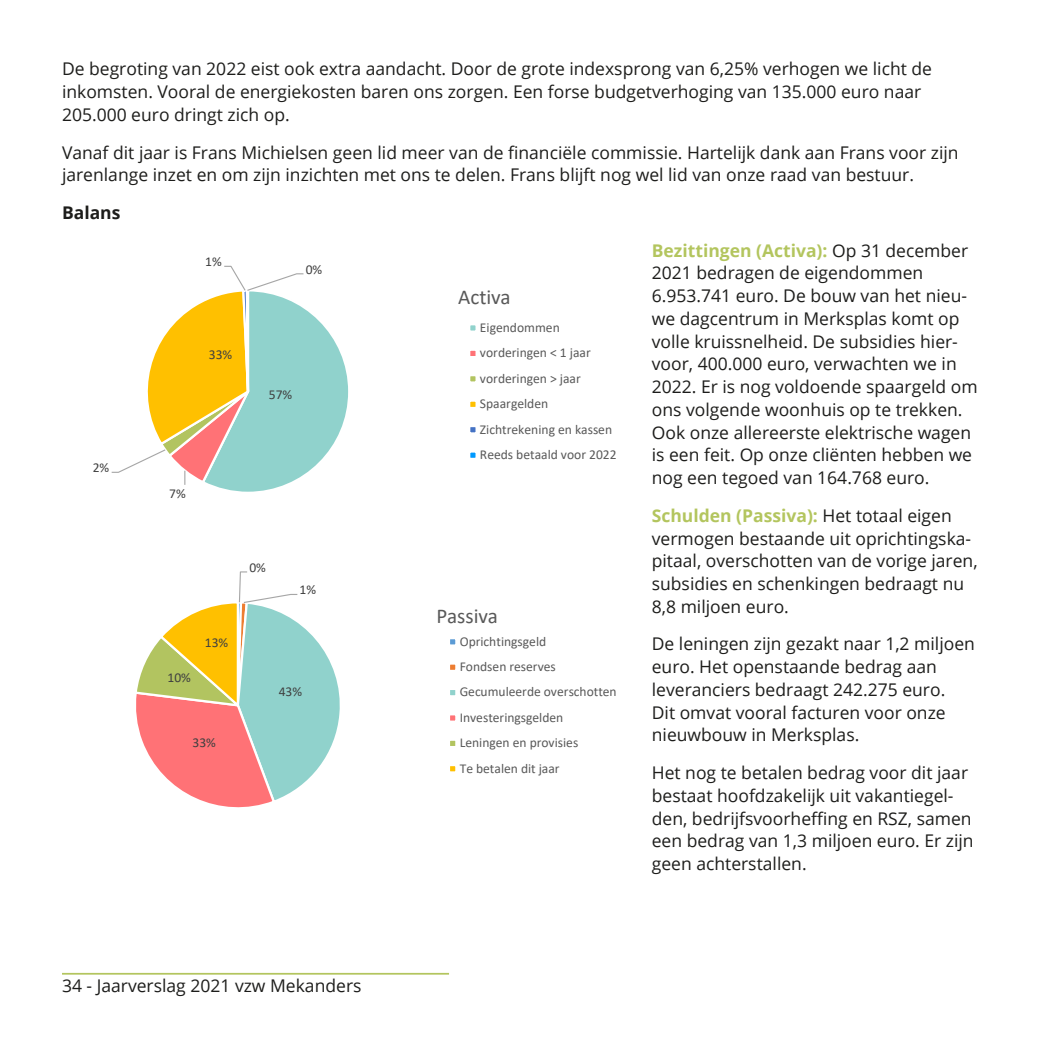
<style>
.page{position:relative;width:1042px;height:1042px;background:#fff}
.page>*{position:absolute;margin:0;border:0;box-sizing:border-box;transform-origin:0 0}
.t1{font:21.18px "Calibri";color:#595959}
.t2{font:17.5px/22.8px "Open Sans";color:#1d1d1b}
.t3{font:700 17.5px "Open Sans";color:#1d1d1b}
.t4{font:13.65px/25.4px "Calibri";color:#595959}
.t5{font:13.65px "Calibri";color:#404040}
.t6{font:13.47px/25.4px "Calibri";color:#595959}
.t7{font:13.47px "Calibri";color:#404040}
.s1{font-weight:700;color:#b3c55e}
</style>
<div class="page">
<hr style="left:62px;top:973px;width:387px;height:1px;background:#b3c55e">
<svg style="left:111px;top:265px;width:238px;height:227px"></svg>
<div style="left:469px;top:324px;width:8px;height:8px;background:#90d2cc"></div>
<div style="left:468px;top:323px;width:10px;height:10px;border:2px solid #fff"></div>
<div style="left:469px;top:350px;width:8px;height:7px;background:#ff7276"></div>
<div style="left:468px;top:348px;width:10px;height:10px;border:2px solid #fff"></div>
<div style="left:469px;top:375px;width:8px;height:7px;background:#b2c460"></div>
<div style="left:468px;top:374px;width:10px;height:10px;border:2px solid #fff"></div>
<div style="left:469px;top:400px;width:8px;height:8px;background:#ffc000"></div>
<div style="left:468px;top:399px;width:10px;height:10px;border:2px solid #fff"></div>
<div style="left:469px;top:426px;width:8px;height:7px;background:#4472c4"></div>
<div style="left:468px;top:425px;width:10px;height:9px;border:2px solid #fff"></div>
<div style="left:469px;top:451px;width:8px;height:8px;background:#09f"></div>
<div style="left:468px;top:450px;width:10px;height:10px;border:2px solid #fff"></div>
<svg style="left:136px;top:571px;width:204px;height:237px"></svg>
<div style="left:449px;top:638px;width:7px;height:7px;background:#5b9bd5"></div>
<div style="left:448px;top:637px;width:9px;height:10px;border:2px solid #fff"></div>
<div style="left:449px;top:663px;width:7px;height:8px;background:#ed7d31"></div>
<div style="left:448px;top:662px;width:9px;height:10px;border:2px solid #fff"></div>
<div style="left:449px;top:689px;width:7px;height:7px;background:#90d2cc"></div>
<div style="left:448px;top:688px;width:9px;height:9px;border:2px solid #fff"></div>
<div style="left:449px;top:714px;width:7px;height:8px;background:#ff7276"></div>
<div style="left:448px;top:713px;width:9px;height:10px;border:2px solid #fff"></div>
<div style="left:449px;top:739px;width:7px;height:8px;background:#b2c460"></div>
<div style="left:448px;top:738px;width:9px;height:10px;border:2px solid #fff"></div>
<div style="left:449px;top:765px;width:7px;height:7px;background:#ffc000"></div>
<div style="left:448px;top:764px;width:9px;height:9px;border:2px solid #fff"></div>
<p class="t2" style="left:62px;top:57px;width:871px">De begroting van 2022 eist ook extra aandacht. Door de grote indexsprong van 6,25% verhogen we licht de inkomsten. Vooral de energiekosten baren ons zorgen. Een forse budgetverhoging van 135.000 euro naar<br>205.000 euro dringt zich op.</p>
<p class="t2" style="left:62px;top:140px;width:898px">Vanaf dit jaar is Frans Michielsen geen lid meer van de financiële commissie. Hartelijk dank aan Frans voor zijn jarenlange inzet en om zijn inzichten met ons te delen. Frans blijft nog wel lid van onze raad van bestuur.</p>
<p class="t3" style="left:62px;top:200px;width:60px">Balans</p>
<p class="t2" style="left:652px;top:238px;width:327px"><span class="s1">Bezittingen (Activa):</span> Op 31 december 2021 bedragen de eigendommen 6.953.741 euro. De bouw van het nieu&shy;we dagcentrum in Merksplas komt op volle kruissnelheid. De subsidies hier&shy;voor, 400.000 euro, verwachten we in 2022. Er is nog voldoende spaargeld om ons volgende woonhuis op te trekken.<br>Ook onze allereerste elektrische wagen is een feit. Op onze cliënten hebben we nog een tegoed van 164.768 euro.</p>
<p class="t2" style="left:652px;top:503px;width:327px"><span class="s1">Schulden (Passiva):</span> Het totaal eigen vermogen bestaande uit oprichtingska&shy;pitaal, overschotten van de vorige jaren, subsidies en schenkingen bedraagt nu 8,8 miljoen euro.</p>
<p class="t2" style="left:652px;top:632px;width:325px">De leningen zijn gezakt naar 1,2 miljoen euro. Het openstaande bedrag aan leveranciers bedraagt 242.275 euro.<br>Dit omvat vooral facturen voor onze nieuwbouw in Merksplas.</p>
<p class="t2" style="left:652px;top:761px;width:323px">Het nog te betalen bedrag voor dit jaar bestaat hoofdzakelijk uit vakantiegel&shy;den, bedrijfsvoorheffing en RSZ, samen een bedrag van 1,3 miljoen euro. Er zijn geen achterstallen.</p>
<p class="t5" style="left:205px;top:252px;width:18px">1%</p>
<p class="t5" style="left:306px;top:260px;width:18px">0%</p>
<p class="t1" style="left:458px;top:282px;width:54px">Activa</p>
<p class="t4" style="left:480px;top:314px;width:138px">Eigendommen vorderingen &lt; 1 jaar vorderingen &gt; jaar<br>Spaargelden<br>Zichtrekening en kassen<br>Reeds betaald voor 2022</p>
<p class="t5" style="left:209px;top:345px;width:25px">33%</p>
<p class="t5" style="left:269px;top:385px;width:25px">57%</p>
<p class="t5" style="left:93px;top:458px;width:18px">2%</p>
<p class="t5" style="left:169px;top:484px;width:18px">7%</p>
<p class="t7" style="left:249px;top:558px;width:18px">0%</p>
<p class="t7" style="left:300px;top:580px;width:18px">1%</p>
<p class="t1" style="left:436px;top:601px;width:63px">Passiva</p>
<p class="t6" style="left:460px;top:628px;width:158px">Oprichtingsgeld<br>Fondsen reserves<br>Gecumuleerde overschotten<br>Investeringsgelden<br>Leningen en provisies<br>Te betalen dit jaar</p>
<p class="t7" style="left:205px;top:633px;width:25px">13%</p>
<p class="t7" style="left:167px;top:668px;width:25px">10%</p>
<p class="t7" style="left:279px;top:682px;width:25px">43%</p>
<p class="t7" style="left:192px;top:733px;width:25px">33%</p>
<p class="t2" style="left:62px;top:974px;width:301px">34 - Jaarverslag 2021 vzw Mekanders</p>
</div>
